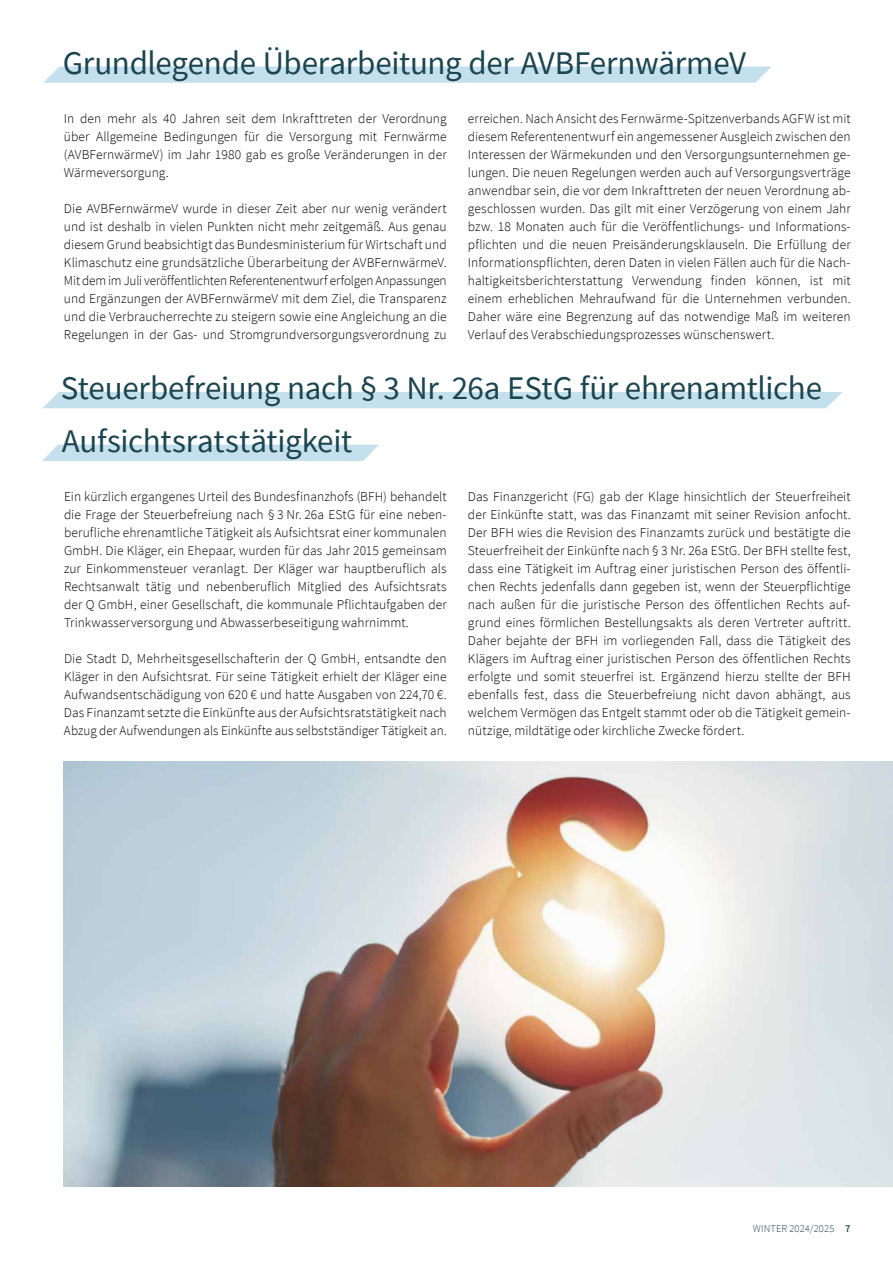
<style>
.page{position:relative;width:893px;height:1263px;background:#fff}
.page>*{position:absolute;margin:0;border:0;box-sizing:border-box;transform-origin:0 0}
.t1{font:33px/52.5px "Source Sans Pro";letter-spacing:-.01em;color:#1b4551}
.t2{font:300 13.5px/18px "Source Sans Pro";letter-spacing:.005em;color:#000;text-align:justify}
.t3{font:300 10.5px "Source Sans Pro";letter-spacing:.015em;color:#1b4551}
.s1{font-weight:600}
</style>
<div class="page">
<svg style="left:43px;top:67px;width:728px;height:16px;background:#c5e1ec"></svg>
<div style="left:42px;top:445px;width:337px;height:16px;background:#c3e0ec"></div>
<div style="left:43px;top:392px;width:799px;height:16px;background:#c3e0ec"></div>
<img style="left:64px;top:761px;width:829px;height:425px">
<h1 class="t1" style="left:63px;top:37px;width:685px">Grundlegende Überarbeitung der AVBFernwärmeV</h1>
<p class="t2" style="left:64px;top:110px;width:384px">In den mehr als 40 Jahren seit dem Inkrafttreten der Verordnung über Allgemeine Bedingungen für die Versorgung mit Fernwärme (AVBFernwärmeV) im Jahr 1980 gab es große Veränderungen in der Wärmeversorgung.</p>
<p class="t2" style="left:64px;top:200px;width:384px">Die AVBFernwärmeV wurde in dieser Zeit aber nur wenig verändert und ist deshalb in vielen Punkten nicht mehr zeitgemäß. Aus genau diesem Grund beabsichtigt das Bundesministerium für Wirtschaft und Klimaschutz eine grundsätzliche Überarbeitung der AVBFernwärmeV.<br>Mit dem im Juli veröffentlichten Referentenentwurf erfolgen Anpassungen und Ergänzungen der AVBFernwärmeV mit dem Ziel, die Transparenz und die Verbraucherrechte zu steigern sowie eine Angleichung an die Regelungen in der Gas- und Stromgrundversorgungsverordnung zu</p>
<p class="t2" style="left:468px;top:110px;width:384px">erreichen. Nach Ansicht des Fernwärme-Spitzenverbands AGFW ist mit diesem Referentenentwurf ein angemessener Ausgleich zwischen den Interessen der Wärmekunden und den Versorgungsunternehmen ge&shy;lungen. Die neuen Regelungen werden auch auf Versorgungsverträge anwendbar sein, die vor dem Inkrafttreten der neuen Verordnung ab&shy;geschlossen wurden. Das gilt mit einer Verzögerung von einem Jahr bzw. 18 Monaten auch für die Veröffentlichungs- und Informations&shy;pflichten und die neuen Preisänderungsklauseln. Die Erfüllung der Informationspflichten, deren Daten in vielen Fällen auch für die Nach&shy;haltigkeitsberichterstattung Verwendung finden können, ist mit einem erheblichen Mehraufwand für die Unternehmen verbunden.<br>Daher wäre eine Begrenzung auf das notwendige Maß im weiteren Verlauf des Verabschiedungsprozesses wünschenswert.</p>
<h1 class="t1" style="left:61px;top:362px;width:763px">Steuerbefreiung nach § 3 Nr. 26a EStG für ehrenamtliche<br>Aufsichtsratstätigkeit</h1>
<p class="t2" style="left:64px;top:488px;width:384px">Ein kürzlich ergangenes Urteil des Bundesfinanzhofs (BFH) behandelt die Frage der Steuerbefreiung nach § 3 Nr. 26a EStG für eine neben&shy;berufliche ehrenamtliche Tätigkeit als Aufsichtsrat einer kommunalen GmbH. Die Kläger, ein Ehepaar, wurden für das Jahr 2015 gemeinsam zur Einkommensteuer veranlagt. Der Kläger war hauptberuflich als Rechtsanwalt tätig und nebenberuflich Mitglied des Aufsichtsrats der Q GmbH, einer Gesellschaft, die kommunale Pflichtaufgaben der Trinkwasserversorgung und Abwasserbeseitigung wahrnimmt.</p>
<p class="t2" style="left:64px;top:650px;width:384px">Die Stadt D, Mehrheitsgesellschafterin der Q GmbH, entsandte den Kläger in den Aufsichtsrat. Für seine Tätigkeit erhielt der Kläger eine Aufwandsentschädigung von 620 € und hatte Ausgaben von 224,70 €.<br>Das Finanzamt setzte die Einkünfte aus der Aufsichtsratstätigkeit nach Abzug der Aufwendungen als Einkünfte aus selbstständiger Tätigkeit an.</p>
<p class="t2" style="left:468px;top:488px;width:384px">Das Finanzgericht (FG) gab der Klage hinsichtlich der Steuerfreiheit der Einkünfte statt, was das Finanzamt mit seiner Revision anfocht.<br>Der BFH wies die Revision des Finanzamts zurück und bestätigte die Steuerfreiheit der Einkünfte nach § 3 Nr. 26a EStG. Der BFH stellte fest, dass eine Tätigkeit im Auftrag einer juristischen Person des öffentli&shy;chen Rechts jedenfalls dann gegeben ist, wenn der Steuerpflichtige nach außen für die juristische Person des öffentlichen Rechts auf&shy;grund eines förmlichen Bestellungsakts als deren Vertreter auftritt.<br>Daher bejahte der BFH im vorliegenden Fall, dass die Tätigkeit des Klägers im Auftrag einer juristischen Person des öffentlichen Rechts erfolgte und somit steuerfrei ist. Ergänzend hierzu stellte der BFH ebenfalls fest, dass die Steuerbefreiung nicht davon abhängt, aus welchem Vermögen das Entgelt stammt oder ob die Tätigkeit gemein&shy;nützige, mildtätige oder kirchliche Zwecke fördert.</p>
<p class="t3" style="left:753px;top:1222px;width:99px">WINTER 2024/2025 <span class="s1">7</span></p>
</div>
